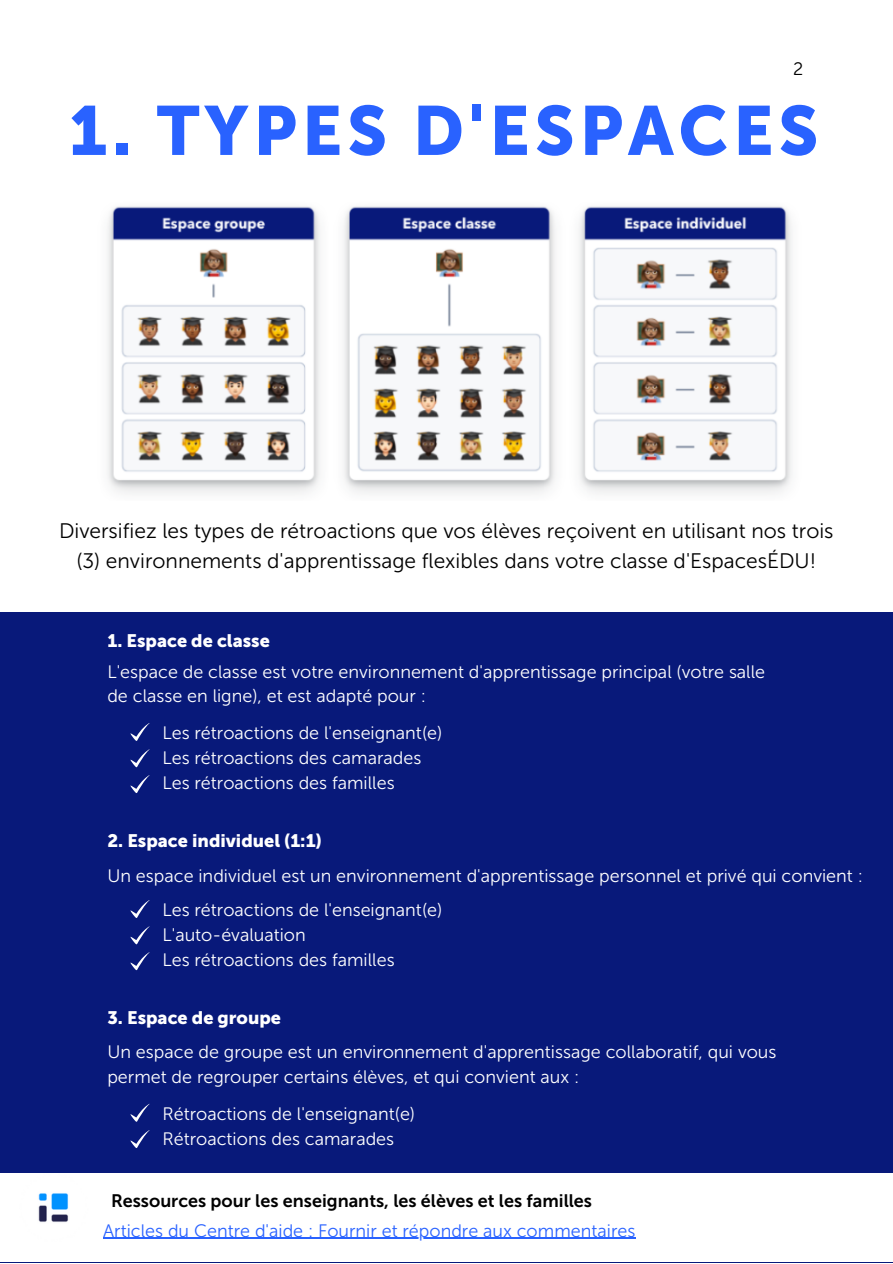
<style>
.page{position:relative;width:893px;height:1264px;background:#fff}
.page>*{position:absolute;margin:0;border:0;box-sizing:border-box;transform-origin:0 0}
.t1{font:69px "Museo Sans 900";letter-spacing:.07em;color:#2962ff}
.t2{font:21px/29.2px "Museo Sans 300";color:#000;text-align:center}
.t3{font:18px/24.8px "Museo Sans 300";color:#fff}
.t4{font:18px "Museo Sans 900";color:#fff}
.t5{font:18px "Museo Sans 300";color:#2962ff}
.t6{font:18px "Museo Sans 700";color:#000}
.t7{font:18px "Museo Sans 300";color:#000}
</style>
<div class="page">
<div style="left:0;top:612px;width:892px;height:650px;background:#08197a"></div>
<div style="left:0;top:1173px;width:892px;height:88px;background:#fff"></div>
<img style="left:38px;top:1193px;width:31px;height:29px">
<svg style="left:130px;top:723px;width:20px;height:18px"></svg>
<svg style="left:130px;top:749px;width:20px;height:18px"></svg>
<svg style="left:130px;top:775px;width:20px;height:18px"></svg>
<svg style="left:130px;top:900px;width:20px;height:18px"></svg>
<svg style="left:130px;top:926px;width:20px;height:18px"></svg>
<svg style="left:130px;top:952px;width:20px;height:18px"></svg>
<svg style="left:130px;top:1103px;width:20px;height:18px"></svg>
<svg style="left:130px;top:1130px;width:20px;height:18px"></svg>
<img style="left:107px;top:206px;width:685px;height:288px">
<hr style="left:103px;top:1237px;width:532px;height:1px;background:#2962ff">
<p class="t7" style="left:793px;top:58px;width:12px">2</p>
<h1 class="t1" style="left:69px;top:90px;width:750px">1. TYPES D'ESPACES</h1>
<p class="t2" style="left:59px;top:516px;width:776px">Diversifiez les types de rétroactions que vos élèves reçoivent en utilisant nos trois (3) environnements d'apprentissage flexibles dans votre classe d'EspacesÉDU!</p>
<p class="t4" style="left:107px;top:630px;width:164px">1. Espace de classe</p>
<p class="t3" style="left:107px;top:659px;width:659px">L'espace de classe est votre environnement d'apprentissage principal (votre salle de classe en ligne), et est adapté pour :</p>
<p class="t3" style="left:162px;top:720px;width:281px">Les rétroactions de l'enseignant(e)<br>Les rétroactions des camarades<br>Les rétroactions des familles</p>
<p class="t4" style="left:107px;top:830px;width:216px">2. Espace individuel (1:1)</p>
<p class="t3" style="left:107px;top:863px;width:757px">Un espace individuel est un environnement d'apprentissage personnel et privé qui convient :</p>
<p class="t3" style="left:162px;top:897px;width:281px">Les rétroactions de l'enseignant(e)<br>L'auto-évaluation<br>Les rétroactions des familles</p>
<p class="t4" style="left:107px;top:1006px;width:175px">3. Espace de groupe</p>
<p class="t3" style="left:107px;top:1039px;width:670px">Un espace de groupe est un environnement d'apprentissage collaboratif, qui vous permet de regrouper certains élèves, et qui convient aux :</p>
<p class="t3" style="left:162px;top:1101px;width:254px">Rétroactions de l'enseignant(e)<br>Rétroactions des camarades</p>
<p class="t6" style="left:111px;top:1190px;width:482px">Ressources pour les enseignants, les élèves et les familles</p>
<p class="t5" style="left:103px;top:1219px;width:533px">Articles du Centre d'aide : Fournir et répondre aux commentaires</p>
</div>
